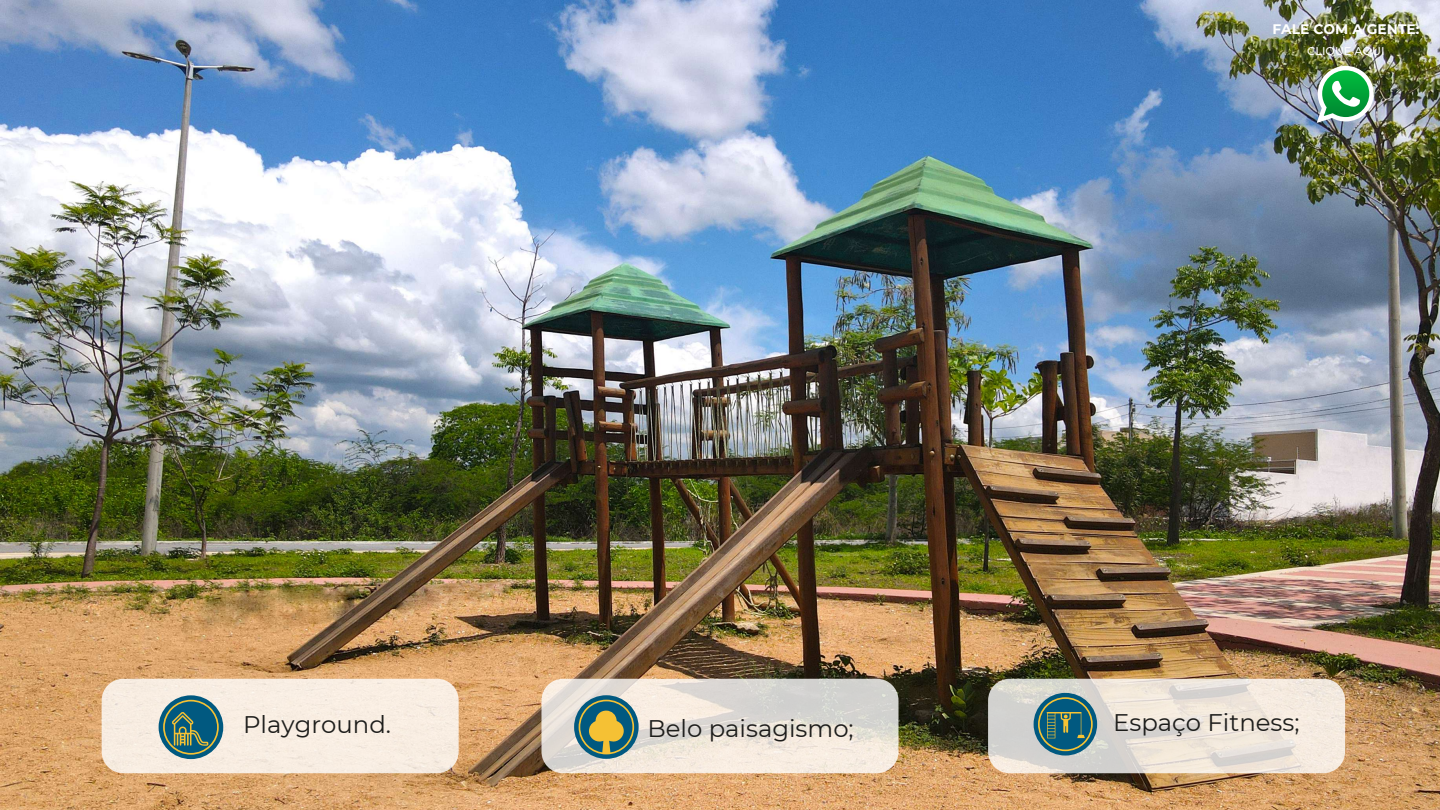
<style>
.page{position:relative;width:1440px;height:810px;background:#fff}
.page>*{position:absolute;margin:0;border:0;box-sizing:border-box;transform-origin:0 0}
.t1{font:24px "Montserrat";color:#1d1d1b}
.t2{font:700 13.88px "Montserrat";color:#fff}
.t3{font:500 11.25px "Montserrat";color:#fff}
</style>
<div class="page">
<img style="left:0;top:0;width:1440px;height:810px">
<img style="left:1317px;top:66px;width:57px;height:57px">
<svg style="left:541px;top:679px;width:357px;height:94px"></svg>
<svg style="left:574px;top:695px;width:65px;height:64px"></svg>
<svg style="left:579px;top:700px;width:55px;height:54px"></svg>
<svg style="left:988px;top:679px;width:357px;height:94px;fill:#eee5d9"></svg>
<div style="left:102px;top:679px;width:357px;height:94px;background:#f8ede2;border-radius:22px"></div>
<div style="left:159px;top:695px;width:64px;height:64px;background:#015980;border-radius:50%"></div>
<svg style="left:163px;top:700px;width:56px;height:55px"></svg>
<div style="left:1034px;top:693px;width:63px;height:63px;background:#015980;border-radius:50%"></div>
<svg style="left:1038px;top:697px;width:55px;height:54px"></svg>
<p class="t2" style="left:1272px;top:19px;width:149px">FALE COM A GENTE:</p>
<p class="t3" style="left:1307px;top:43px;width:79px">CLIQUE AQUI</p>
<p class="t1" style="left:243px;top:708px;width:149px">Playground.</p>
<p class="t1" style="left:647px;top:712px;width:208px">Belo paisagismo;</p>
<p class="t1" style="left:1113px;top:706px;width:188px">Espaço Fitness;</p>
</div>
